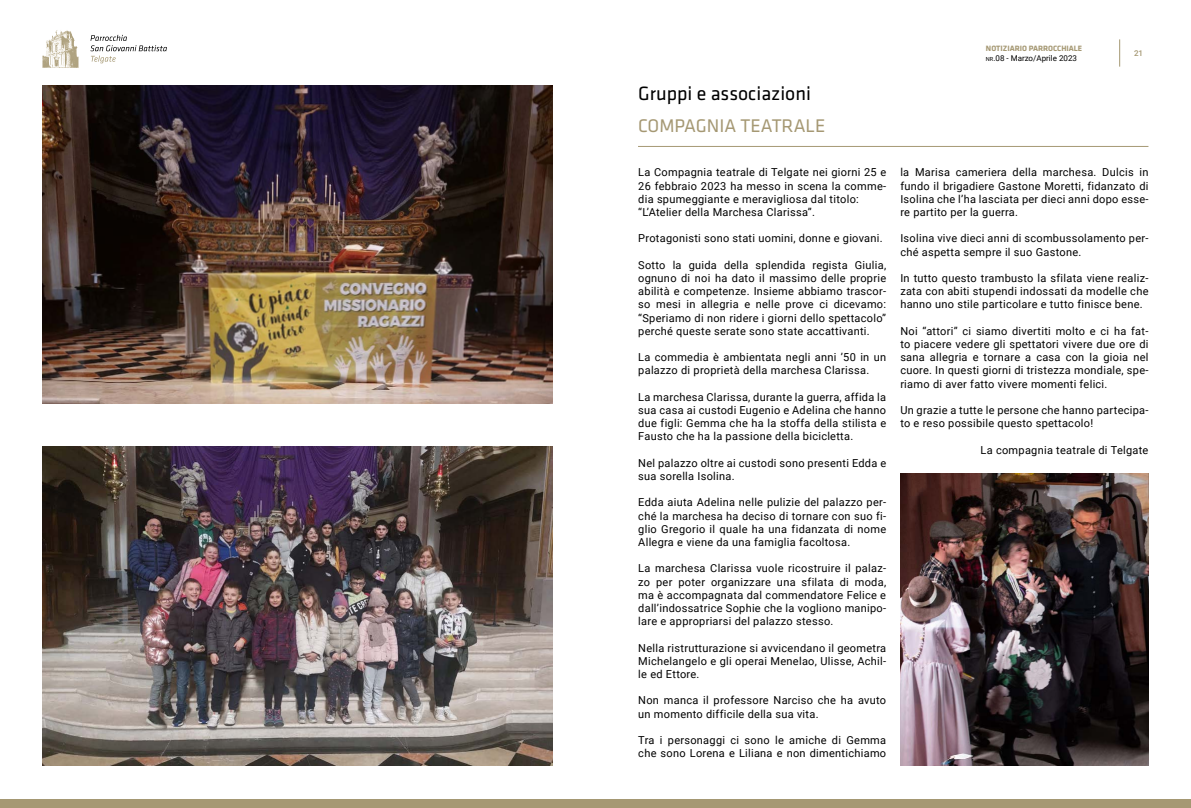
<style>
.page{position:relative;width:1191px;height:808px;background:#fff}
.page>*{position:absolute;margin:0;border:0;box-sizing:border-box;transform-origin:0 0}
.t1{font:20px "Klavika";color:#000}
.t2{font:19px "Klavika";color:#a59873}
.t3{font:11px/13.2px "Roboto";letter-spacing:.025em;color:#000;text-align:justify}
.t4{font:700 8px "Klavika";color:#a59873}
.t5{font:8px "Roboto";color:#000}
.t6{font:500 8px "Roboto";color:#a59873}
.s1{font-size:5.6px}
.s2{font-style:inherit}
</style>
<div class="page">
<div style="left:0;top:799px;width:1191px;height:9px;background:#a59873"></div>
<svg style="left:90px;top:35px;width:77px;height:28px"></svg>
<img style="left:42px;top:30px;width:37px;height:38px">
<svg style="left:1119px;top:39px;width:1px;height:28px"></svg>
<hr style="left:638px;top:146px;width:510px;height:1px;background:#a59873">
<img style="left:900px;top:473px;width:248px;height:292px">
<img style="left:43px;top:85px;width:510px;height:319px">
<img style="left:43px;top:446px;width:510px;height:319px">
<h1 class="t1" style="left:638px;top:83px;width:174px">Gruppi e associazioni</h1>
<h2 class="t2" style="left:638px;top:115px;width:189px">COMPAGNIA TEATRALE</h2>
<p class="t3" style="left:638px;top:165px;width:249px;text-align:left">La Compagnia teatrale di Telgate nei giorni 25 e 26 febbraio 2023 ha messo in scena la comme&shy;dia spumeggiante e meravigliosa dal titolo: “L’Atelier della Marchesa Clarissa”.</p>
<p class="t3" style="left:638px;top:231px;width:246px">Protagonisti sono stati uomini, donne e giovani.</p>
<p class="t3" style="left:638px;top:258px;width:249px">Sotto la guida della splendida regista Giulia, ognuno di noi ha dato il massimo delle proprie abilità e competenze. Insieme abbiamo trascor&shy;so mesi in allegria e nelle prove ci dicevamo: “Speriamo di non ridere i giorni dello spettacolo” perché queste serate sono state accattivanti.</p>
<p class="t3" style="left:638px;top:350px;width:249px">La commedia è ambientata negli anni ’50 in un palazzo di proprietà della marchesa Clarissa.</p>
<p class="t3" style="left:638px;top:390px;width:249px">La marchesa Clarissa, durante la guerra, affida la sua casa ai custodi Eugenio e Adelina che hanno due figli: Gemma che ha la stoffa della stilista e Fausto che ha la passione della bicicletta.</p>
<p class="t3" style="left:638px;top:456px;width:249px">Nel palazzo oltre ai custodi sono presenti Edda e sua sorella Isolina.</p>
<p class="t3" style="left:638px;top:495px;width:249px">Edda aiuta Adelina nelle pulizie del palazzo per&shy;ché la marchesa ha deciso di tornare con suo fi&shy;glio Gregorio il quale ha una fidanzata di nome Allegra e viene da una famiglia facoltosa.</p>
<p class="t3" style="left:638px;top:561px;width:249px">La marchesa Clarissa vuole ricostruire il palaz&shy;zo per poter organizzare una sfilata di moda, ma è accompagnata dal commendatore Felice e dall’indossatrice Sophie che la vogliono manipo&shy;lare e appropriarsi del palazzo stesso.</p>
<p class="t3" style="left:638px;top:641px;width:249px">Nella ristrutturazione si avvicendano il geometra Michelangelo e gli operai Menelao, Ulisse, Achil&shy;le ed Ettore.</p>
<p class="t3" style="left:638px;top:693px;width:249px">Non manca il professore Narciso che ha avuto un momento difficile della sua vita.</p>
<p class="t3" style="left:638px;top:733px;width:249px">Tra i personaggi ci sono le amiche di Gemma che sono Lorena e Liliana e non dimentichiamo</p>
<p class="t4" style="left:986px;top:44px;width:98px">NOTIZIARIO PARROCCHIALE</p>
<p class="t5" style="left:986px;top:53px;width:93px"><span class="s1">nr</span><span class="s2">.</span>08 - Marzo/Aprile 2023</p>
<p class="t6" style="left:1134px;top:48px;width:11px">21</p>
<p class="t3" style="left:900px;top:165px;width:250px">la Marisa cameriera della marchesa. Dulcis in fundo il brigadiere Gastone Moretti, fidanzato di Isolina che l’ha lasciata per dieci anni dopo esse&shy;re partito per la guerra.</p>
<p class="t3" style="left:900px;top:231px;width:250px">Isolina vive dieci anni di scombussolamento per&shy;ché aspetta sempre il suo Gastone.</p>
<p class="t3" style="left:900px;top:271px;width:250px">In tutto questo trambusto la sfilata viene realiz&shy;zata con abiti stupendi indossati da modelle che hanno uno stile particolare e tutto finisce bene.</p>
<p class="t3" style="left:900px;top:324px;width:250px">Noi “attori” ci siamo divertiti molto e ci ha fat&shy;to piacere vedere gli spettatori vivere due ore di sana allegria e tornare a casa con la gioia nel cuore. In questi giorni di tristezza mondiale, spe&shy;riamo di aver fatto vivere momenti felici.</p>
<p class="t3" style="left:900px;top:403px;width:250px">Un grazie a tutte le persone che hanno partecipa&shy;to e reso possibile questo spettacolo!</p>
<p class="t3" style="left:980px;top:443px;width:169px">La compagnia teatrale di Telgate</p>
</div>
